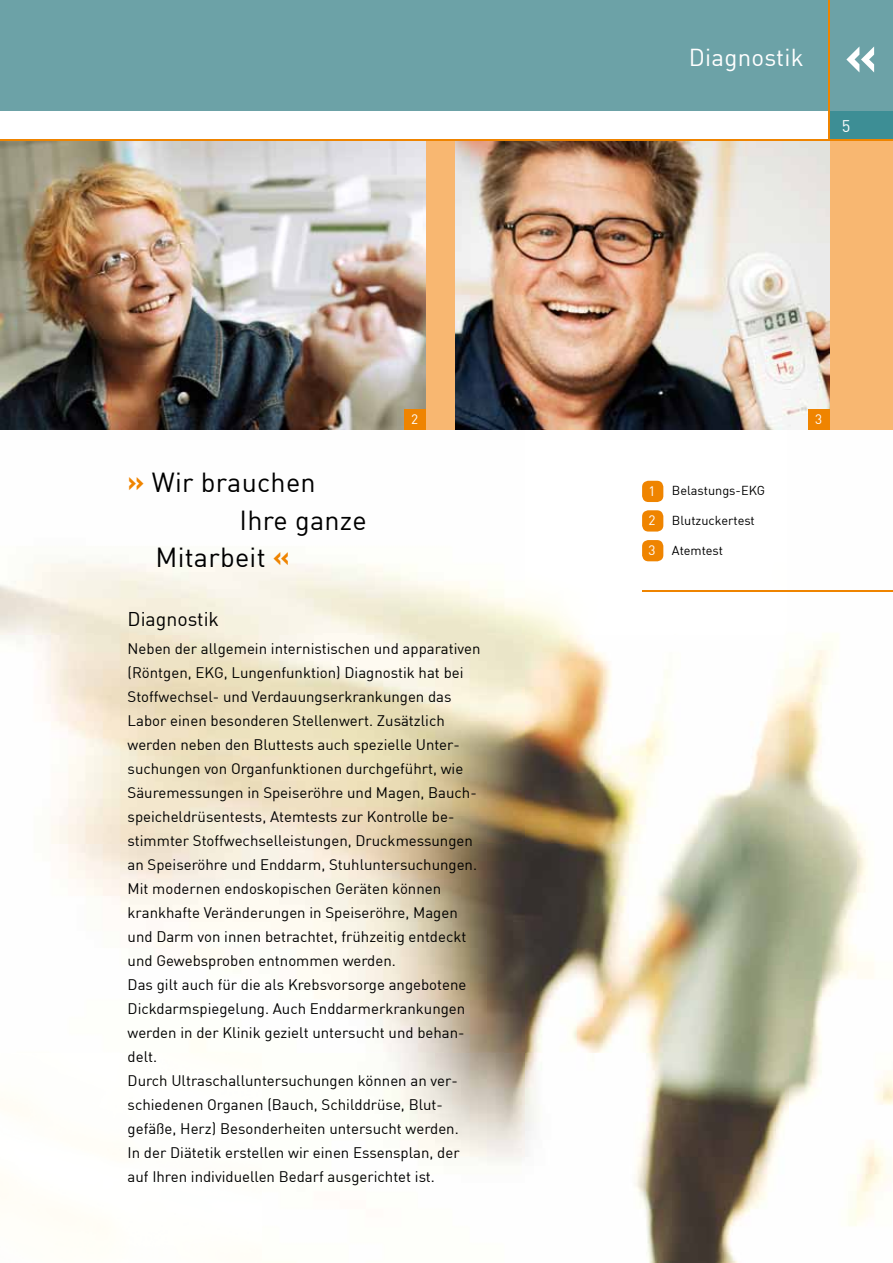
<style>
.page{position:relative;width:893px;height:1263px;background:#fff}
.page>*{position:absolute;margin:0;border:0;box-sizing:border-box;transform-origin:0 0}
.t1{font:700 52.5px "DIN";color:#fff}
.t2{font:27px "DIN";letter-spacing:.01em;color:#000}
.t3{font:24px "DIN";letter-spacing:.01em;color:#fff}
.t4{font:19.5px "DIN";color:#000}
.t5{font:16.5px "DIN";color:#fff}
.t6{font:15px/24px "DIN";color:#000}
.t7{font:13.5px/29.5px "DIN";color:#fff}
.t8{font:12.75px "DIN";color:#000}
.s1{font-weight:700;color:#ef8400}
</style>
<div class="page">
<div style="left:829px;top:111px;width:64px;height:29px;background:#3d8e95"></div>
<div style="left:0;top:0;width:893px;height:111px;background:#6ca2a7"></div>
<hr style="left:828px;top:111px;width:2px;height:29px;background:#ef8400">
<hr style="left:828px;top:0;width:2px;height:111px;background:#ef8400">
<img style="left:0;top:429px;width:893px;height:834px">
<div style="left:0;top:140px;width:893px;height:289px;background:#f8b771"></div>
<img style="left:0;top:141px;width:425px;height:288px">
<div style="left:642px;top:481px;width:21px;height:21px;background:#ef8400;border-radius:6px"></div>
<div style="left:642px;top:510px;width:21px;height:21px;background:#ef8400;border-radius:6px"></div>
<div style="left:642px;top:540px;width:21px;height:21px;background:#ef8400;border-radius:6px"></div>
<img style="left:455px;top:141px;width:374px;height:288px">
<div style="left:404px;top:409px;width:21px;height:20px;background:#ef8400"></div>
<div style="left:808px;top:409px;width:21px;height:20px;background:#ef8400"></div>
<hr style="left:642px;top:590px;width:251px;height:2px;background:#ef8400">
<hr style="left:0;top:140px;width:893px;height:1px;background:#ef8400">
<h3 class="t3" style="left:689px;top:42px;width:116px">Diagnostik</h3>
<h1 class="t1" style="left:845px;top:21px;width:34px">«</h1>
<p class="t5" style="left:842px;top:116px;width:10px">5</p>
<h2 class="t2" style="left:128px;top:466px;width:190px"><span class="s1">»</span> Wir brauchen</h2>
<h2 class="t2" style="left:239px;top:503px;width:129px">Ihre ganze</h2>
<h2 class="t2" style="left:156px;top:541px;width:136px">Mitarbeit <span class="s1">«</span></h2>
<p class="t7" style="left:411px;top:404px;width:9px">2</p>
<p class="t7" style="left:815px;top:404px;width:9px">3</p>
<p class="t7" style="left:648px;top:476px;width:9px">1<br>2</p>
<p class="t7" style="left:648px;top:535px;width:9px">3</p>
<p class="t8" style="left:672px;top:482px;width:95px">Belastungs-EKG</p>
<p class="t8" style="left:672px;top:512px;width:84px">Blutzuckertest</p>
<p class="t8" style="left:672px;top:542px;width:53px">Atemtest</p>
<h3 class="t4" style="left:128px;top:606px;width:93px">Diagnostik</h3>
<p class="t6" style="left:128px;top:636px;width:354px">Neben der allgemein internistischen und apparativen (Röntgen, EKG, Lungenfunktion) Diagnostik hat bei Stoffwechsel- und Verdauungserkrankungen das Labor einen besonderen Stellenwert. Zusätzlich werden neben den Bluttests auch spezielle Unter&shy;suchungen von Organfunktionen durchgeführt, wie Säuremessungen in Speiseröhre und Magen, Bauch&shy;speicheldrüsentests, Atemtests zur Kontrolle be&shy;stimmter Stoffwechselleistungen, Druckmessungen an Speiseröhre und Enddarm, Stuhluntersuchungen.<br>Mit modernen endoskopischen Geräten können krankhafte Veränderungen in Speiseröhre, Magen und Darm von innen betrachtet, frühzeitig entdeckt und Gewebsproben entnommen werden.<br>Das gilt auch für die als Krebsvorsorge angebotene Dickdarmspiegelung. Auch Enddarmerkrankungen werden in der Klinik gezielt untersucht und behan&shy;delt.<br>Durch Ultraschalluntersuchungen können an ver&shy;schiedenen Organen (Bauch, Schilddrüse, Blut&shy;gefäße, Herz) Besonderheiten untersucht werden.<br>In der Diätetik erstellen wir einen Essensplan, der auf Ihren individuellen Bedarf ausgerichtet ist.</p>
</div>
